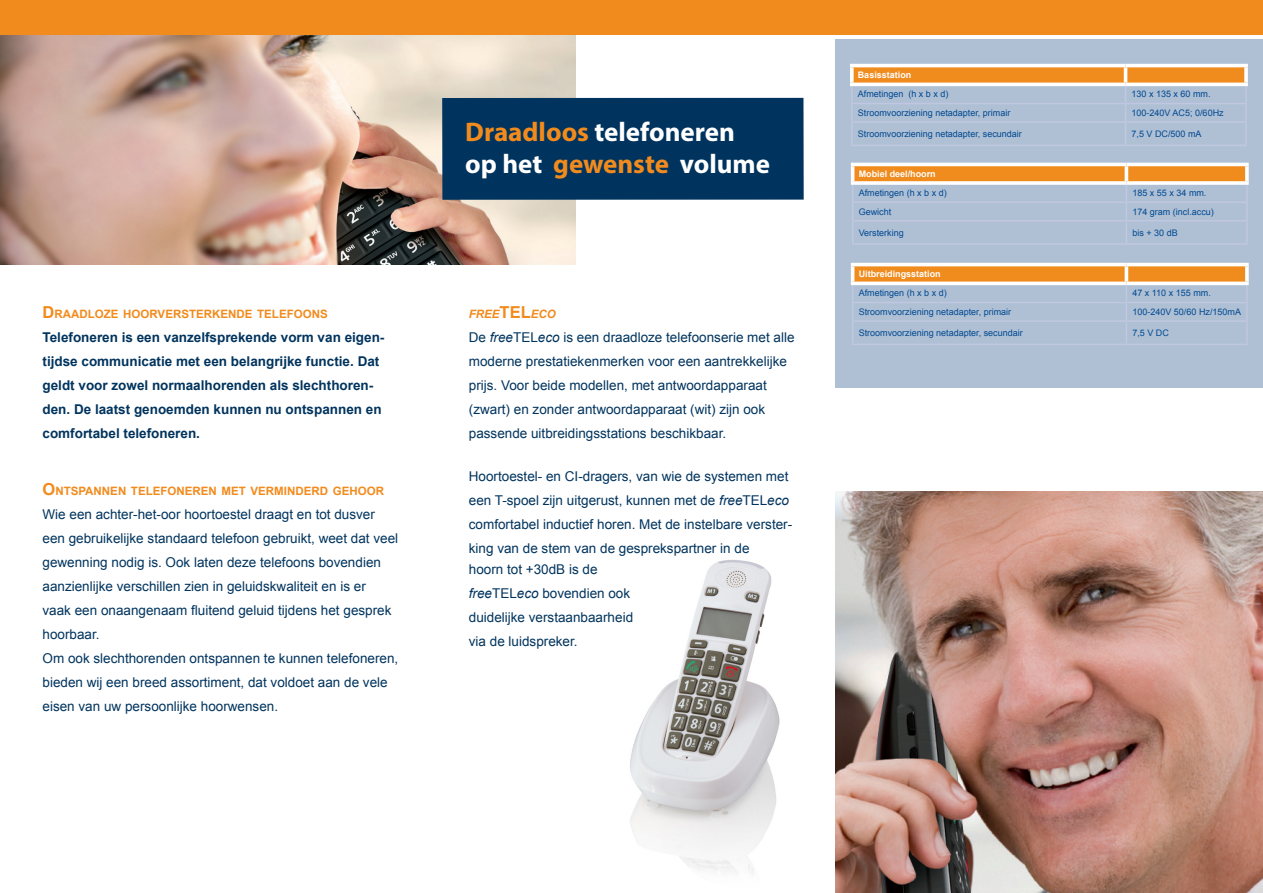
<style>
.page{position:relative;width:1263px;height:893px;background:#fff}
.page>*{position:absolute;margin:0;border:0;box-sizing:border-box;transform-origin:0 0}
.t1{font:700 27px/32.4px "Myriad Pro";color:#fff}
.t2{font:13.5px/24px "Arial";color:#00345e}
.t3{font:700 13.5px/24px "Arial";color:#00345e}
.t4{font:700 11.55px "Arial";color:#f28b1d}
.t5{font:italic 700 11.55px "Arial";color:#f28b1d}
.t6{font:9px "Arial";color:#014990}
.t7{font:700 9px "Arial";color:#fff}
.s1{font-size:16.5px}
.s2{color:#f28b1d}
.s3{font-style:normal;font-size:16.5px}
.s4{font-style:italic}
</style>
<div class="page">
<div style="left:836px;top:40px;width:427px;height:348px;background:#afc0d5"></div>
<svg style="left:851px;top:67px;width:396px;height:78px"></svg>
<hr style="left:1245px;top:123px;width:2px;height:22px;background:#c1c7e1">
<hr style="left:851px;top:145px;width:274px;height:1px;background:#c1c7e1">
<hr style="left:1125px;top:145px;width:122px;height:1px;background:#c1c7e1">
<hr style="left:850px;top:64px;width:275px;height:3px;background:#fff">
<svg style="left:850px;top:67px;width:4px;height:16px"></svg>
<hr style="left:1125px;top:64px;width:123px;height:3px;background:#fff">
<hr style="left:1124px;top:67px;width:3px;height:16px;background:#fff">
<svg style="left:1244px;top:67px;width:4px;height:16px"></svg>
<hr style="left:850px;top:83px;width:275px;height:3px;background:#fff">
<hr style="left:1125px;top:83px;width:123px;height:3px;background:#fff">
<svg style="left:852px;top:166px;width:396px;height:77px"></svg>
<hr style="left:1246px;top:221px;width:2px;height:22px;background:#c1c7e1">
<hr style="left:852px;top:243px;width:274px;height:2px;background:#c1c7e1">
<hr style="left:1126px;top:243px;width:122px;height:2px;background:#c1c7e1">
<hr style="left:1126px;top:163px;width:123px;height:3px;background:#fff">
<hr style="left:1125px;top:166px;width:3px;height:15px;background:#fff">
<svg style="left:1245px;top:166px;width:4px;height:15px"></svg>
<svg style="left:1126px;top:181px;width:123px;height:4px"></svg>
<hr style="left:851px;top:163px;width:275px;height:3px;background:#fff">
<hr style="left:851px;top:166px;width:3px;height:15px;background:#fff">
<svg style="left:851px;top:181px;width:275px;height:4px"></svg>
<svg style="left:852px;top:266px;width:396px;height:78px"></svg>
<hr style="left:1246px;top:322px;width:2px;height:22px;background:#c1c7e1">
<hr style="left:852px;top:344px;width:274px;height:1px;background:#c1c7e1">
<hr style="left:1126px;top:344px;width:122px;height:1px;background:#c1c7e1">
<hr style="left:851px;top:263px;width:275px;height:3px;background:#fff">
<hr style="left:851px;top:266px;width:3px;height:16px;background:#fff">
<hr style="left:851px;top:282px;width:275px;height:3px;background:#fff">
<hr style="left:1126px;top:263px;width:123px;height:3px;background:#fff">
<hr style="left:1125px;top:266px;width:3px;height:16px;background:#fff">
<svg style="left:1245px;top:266px;width:4px;height:16px"></svg>
<hr style="left:1126px;top:282px;width:123px;height:3px;background:#fff">
<img style="left:0;top:34px;width:575px;height:231px">
<div style="left:442px;top:98px;width:362px;height:102px;background:#00345e"></div>
<div style="left:0;top:0;width:1263px;height:34px;background:#f28b1d"></div>
<img style="left:630px;top:560px;width:150px;height:314px">
<img style="left:836px;top:491px;width:427px;height:402px">
<p class="t4" style="left:43px;top:306px;width:223px"><span class="s1">D</span> RAADLOZE HOORVERSTE RKENDE TELE</p>
<p class="t4" style="left:287px;top:306px;width:43px">FOONS</p>
<p class="t3" style="left:43px;top:326px;width:343px">Telefoneren is een vanzelfsprekende vorm van eigen&shy;tijdse communicatie met een belangrijke functie. Dat geldt voor zowel normaalhorenden als slechthoren&shy;den. De laatst genoemden kunnen nu ontspannen en comfortabel telefoneren.</p>
<p class="t4" style="left:43px;top:483px;width:97px"><span class="s1">O</span>NTSPANNEN TELE</p>
<p class="t4" style="left:160px;top:483px;width:225px">FONEREN MET VERMINDERD GEHOOR</p>
<p class="t2" style="left:43px;top:502px;width:357px">Wie een achter-het-oor hoortoestel draagt en tot dusver een gebruikelijke standaard telefoon gebruikt, weet dat veel gewenning nodig is. Ook laten deze telefoons bovendien aanzienlijke verschillen zien in geluidskwaliteit en is er<br>vaak een onaangenaam fluitend geluid tijdens het gesprek hoorbaar.</p>
<p class="t2" style="left:43px;top:646px;width:357px">Om ook slechthorenden ontspannen te kunnen telefoneren, bieden wij een breed assortiment, dat voldoet aan de vele eisen van uw persoonlijke hoorwensen.</p>
<p class="t1" style="left:465px;top:115px;width:306px"><span class="s2">Draadloos</span> telefoneren op het <span class="s2">gewenste</span> volume</p>
<p class="t5" style="left:469px;top:306px;width:88px">FREE<span class="s3">TEL</span>ECO</p>
<p class="t2" style="left:469px;top:326px;width:327px">De <span class="s4">free</span>TEL<span class="s4">eco</span> is een draadloze telefoonserie met alle moderne prestatiekenmerken voor een aantrekkelijke prijs. Voor beide modellen, met antwoordapparaat (zwart) en zonder antwoordapparaat (wit) zijn ook passende uitbreidingsstations beschikbaar.</p>
<p class="t2" style="left:469px;top:464px;width:325px">Hoortoestel- en CI-dragers, van wie de systemen met een T-spoel zijn uitgerust, kunnen met de <span class="s4">free</span>TEL<span class="s4">eco </span>comfortabel inductief horen. Met de instelbare verster&shy;king van de stem van de gesprekspartner in de</p>
<p class="t2" style="left:469px;top:558px;width:166px">hoorn tot +30dB is de <span class="s4">free</span>TEL<span class="s4">eco</span> bovendien ook duidelijke verstaanbaarheid via de luidspreker.</p>
<p class="t7" style="left:858px;top:69px;width:55px">Basisstation</p>
<p class="t6" style="left:858px;top:88px;width:92px">Afmetingen (h x b x d)</p>
<p class="t6" style="left:1131px;top:88px;width:81px">130 x 135 x 60 mm.</p>
<p class="t6" style="left:858px;top:107px;width:154px">Stroomvoorziening netadapter, primair</p>
<p class="t6" style="left:1131px;top:107px;width:94px">100-240V AC5; 0/60Hz</p>
<p class="t6" style="left:858px;top:128px;width:166px">Stroomvoorziening netadapter, secundair</p>
<p class="t6" style="left:1131px;top:128px;width:72px">7,5 V DC/500 mA</p>
<p class="t7" style="left:859px;top:168px;width:79px">Mobiel deel/hoorn</p>
<p class="t6" style="left:859px;top:187px;width:90px">Afmetingen (h x b x d)</p>
<p class="t6" style="left:1132px;top:187px;width:76px">185 x 55 x 34 mm.</p>
<p class="t6" style="left:859px;top:206px;width:34px">Gewicht</p>
<p class="t6" style="left:1132px;top:206px;width:83px">174 gram (incl.accu)</p>
<p class="t6" style="left:859px;top:227px;width:47px">Versterking</p>
<p class="t6" style="left:1132px;top:227px;width:47px">bis + 30 dB</p>
<p class="t7" style="left:859px;top:268px;width:84px">Uitbreidingsstation</p>
<p class="t6" style="left:859px;top:287px;width:90px">Afmetingen (h x b x d)</p>
<p class="t6" style="left:1132px;top:287px;width:80px">47 x 110 x 155 mm.</p>
<p class="t6" style="left:859px;top:306px;width:154px">Stroomvoorziening netadapter, primair</p>
<p class="t6" style="left:1132px;top:306px;width:110px">100-240V 50/60 Hz/150mA</p>
<p class="t6" style="left:859px;top:327px;width:166px">Stroomvoorziening netadapter, secundair</p>
<p class="t6" style="left:1132px;top:327px;width:38px">7,5 V DC</p>
</div>
